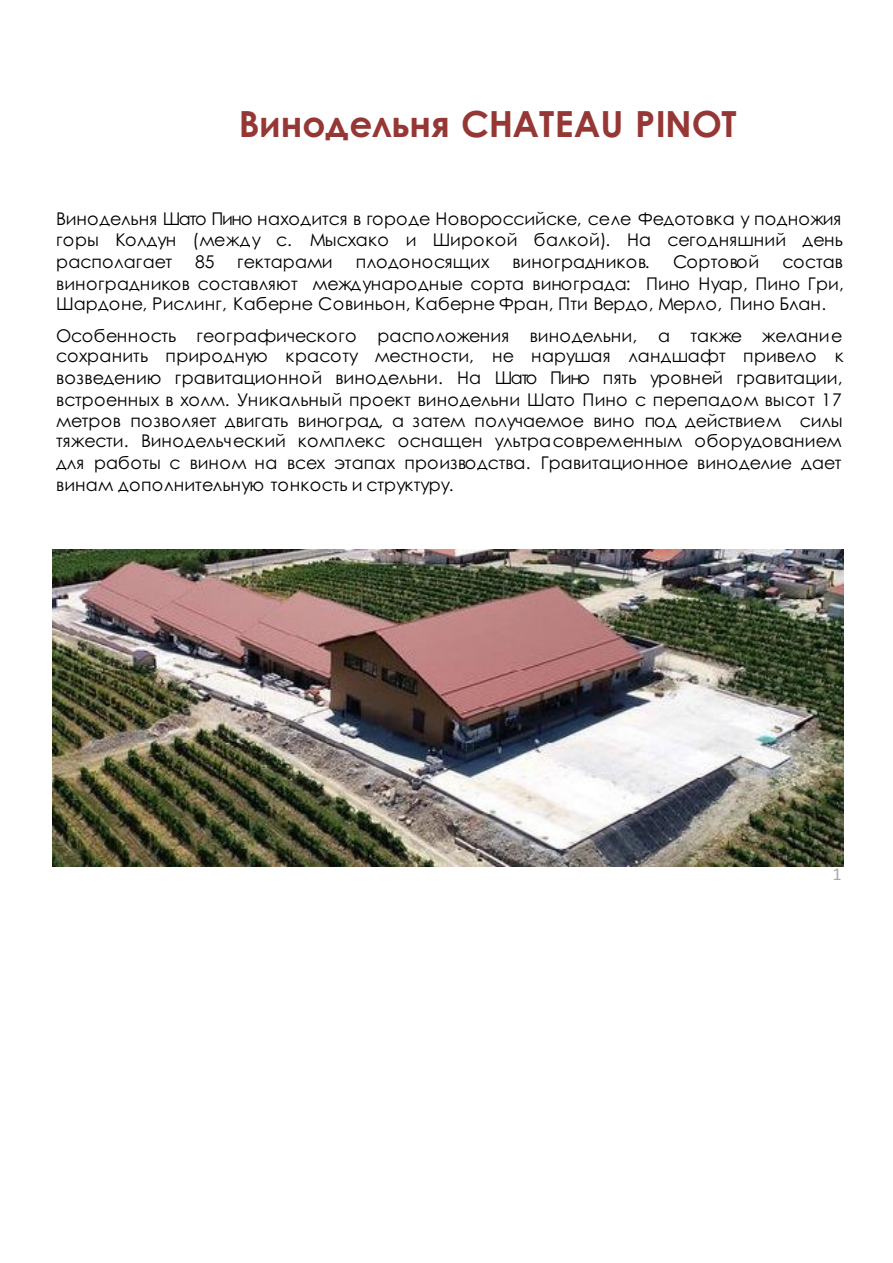
<style>
.page{position:relative;width:893px;height:1263px;background:#fff}
.page>*{position:absolute;margin:0;border:0;box-sizing:border-box;transform-origin:0 0}
.t1{font:700 36px "Century Gothic";color:#953735}
.t2{font:18px "Calibri";color:#a8a8a8}
.t3{font:17.55px/21.1px "Century Gothic";letter-spacing:.01em;color:#000;text-align:justify}
</style>
<div class="page">
<img style="left:52px;top:550px;width:792px;height:316px">
<h1 class="t1" style="left:239px;top:110px;width:499px">Винодельня CHATEAU PINOT</h1>
<p class="t3" style="left:56px;top:209px;width:788px;line-height:21.6px">Винодельня Шато Пино находится в городе Новороссийске, селе Федотовка у подножия горы Колдун (между с. Мысхако и Широкой балкой). На сегодняшний день располагает</p>
<p class="t3" style="left:195px;top:253px;width:21px">85</p>
<p class="t3" style="left:237px;top:253px;width:97px">гектарами</p>
<p class="t3" style="left:356px;top:253px;width:135px">плодоносящих</p>
<p class="t3" style="left:512px;top:253px;width:139px">виноградников.</p>
<p class="t3" style="left:673px;top:253px;width:88px">Сортовой</p>
<p class="t3" style="left:56px;top:253px;width:789px;text-indent:726px">состав виноградников составляют международные сорта винограда: Пино Нуар, Пино Гри, Шардоне, Рислинг, Каберне Совиньон, Каберне Фран, Пти Вердо, Мерло, Пино Блан.</p>
<p class="t3" style="left:56px;top:327px;width:789px;text-align:left">Особенность географического расположения винодельни, а также желание сохранить природную красоту местности, не нарушая ландшафт привело к возведению гравитационной винодельни. На Шато Пино пять уровней гравитации, встроенных в холм. Уникальный проект винодельни Шато Пино с перепадом высот 17 метров позволяет двигать виноград, а затем получаемое вино под действием силы тяжести. Винодельческий комплекс оснащен ультрасовременным оборудованием для работы с вином на всех этапах производства. Гравитационное виноделие дает винам дополнительную тонкость и структуру.</p>
<p class="t2" style="left:833px;top:866px;width:11px">1</p>
</div>
